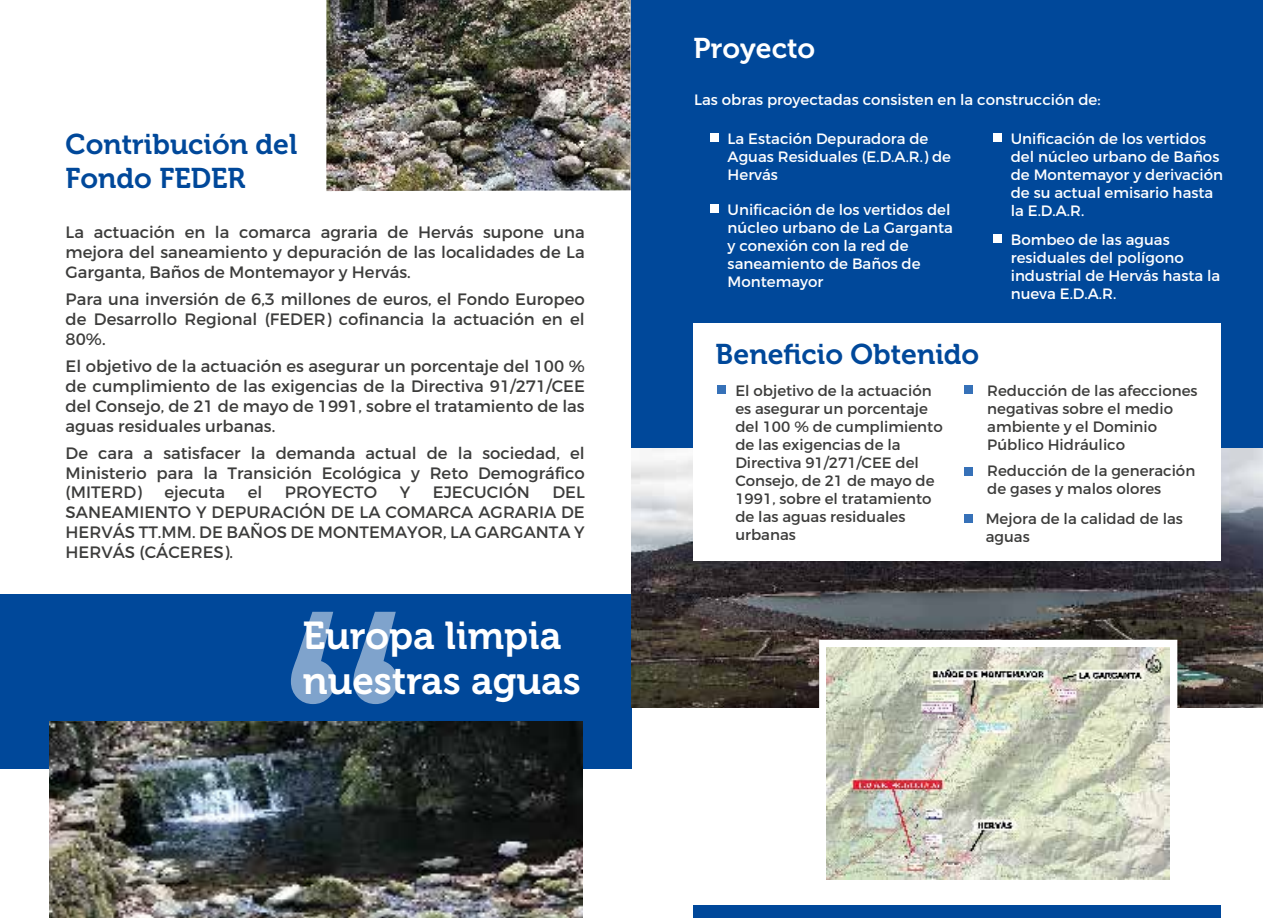
<style>
.page{position:relative;width:1263px;height:918px;background:#fff}
.page>*{position:absolute;margin:0;border:0;box-sizing:border-box;transform-origin:0 0}
.t1{font:38.7px/45.2px "Museo 700";color:#fff}
.t2{font:28.5px/34px "Museo 700";color:#00489a}
.t3{font:28.5px "Museo 700";color:#fff}
.t4{font:16.5px/19.8px "Montserrat";color:#3c3c3b;text-align:justify}
.t5{font:15px/18px "Montserrat";color:#fff}
.t6{font:15px/18px "Montserrat";color:#3c3c3b}
</style>
<div class="page">
<div style="left:631px;top:0;width:632px;height:459px;background:#00489a"></div>
<div style="left:0;top:595px;width:632px;height:174px;background:#00489a"></div>
<img style="left:631px;top:448px;width:632px;height:260px">
<div style="left:693px;top:906px;width:527px;height:12px;background:#00489a"></div>
<div style="left:693px;top:324px;width:527px;height:237px;background:#fff"></div>
<div style="left:965px;top:467px;width:8px;height:8px;background:#3671b8"></div>
<div style="left:965px;top:515px;width:8px;height:8px;background:#3671b8"></div>
<div style="left:718px;top:386px;width:8px;height:8px;background:#3671b8"></div>
<div style="left:965px;top:386px;width:8px;height:8px;background:#3671b8"></div>
<img style="left:326px;top:0;width:305px;height:191px">
<div style="left:710px;top:134px;width:8px;height:8px;background:#fff"></div>
<div style="left:993px;top:134px;width:8px;height:8px;background:#fff"></div>
<div style="left:710px;top:205px;width:8px;height:8px;background:#fff"></div>
<div style="left:993px;top:234px;width:8px;height:8px;background:#fff"></div>
<svg style="left:819px;top:640px;width:358px;height:240px"></svg>
<img style="left:49px;top:721px;width:533px;height:197px">
<svg style="left:291px;top:612px;width:106px;height:92px"></svg>
<img style="left:827px;top:647px;width:343px;height:232px">
<h2 class="t2" style="left:66px;top:128px;width:233px">Contribución del<br>Fondo FEDER</h2>
<p class="t4" style="left:66px;top:223px;width:521px">La actuación en la comarca agraria de Hervás supone una mejora del saneamiento y depuración de las localidades de La Garganta, Baños de Montemayor y Hervás.</p>
<p class="t4" style="left:66px;top:289px;width:521px">Para una inversión de 6,3 millones de euros, el Fondo Europeo de Desarrollo Regional (FEDER) cofinancia la actuación en el 80%.</p>
<p class="t4" style="left:66px;top:356px;width:521px">El objetivo de la actuación es asegurar un porcentaje del 100 % de cumplimiento de las exigencias de la Directiva 91/271/CEE del Consejo, de 21 de mayo de 1991, sobre el tratamiento de las aguas residuales urbanas.</p>
<p class="t4" style="left:66px;top:443px;width:521px">De cara a satisfacer la demanda actual de la sociedad, el Ministerio para la Transición Ecológica y Reto Demográfico (MITERD)</p>
<p class="t4" style="left:164px;top:483px;width:62px">ejecuta</p>
<p class="t4" style="left:248px;top:483px;width:16px">el</p>
<p class="t4" style="left:285px;top:483px;width:94px">PROYECTO</p>
<p class="t4" style="left:400px;top:483px;width:12px">Y</p>
<p class="t4" style="left:433px;top:483px;width:98px">EJECUCIÓN</p>
<p class="t4" style="left:66px;top:483px;width:521px;text-indent:487px">DEL SANEAMIENTO Y DEPURACIÓN DE LA COMARCA AGRARIA DE HERVÁS TT.MM. DE BAÑOS DE MONTEMAYOR, LA GARGANTA Y HERVÁS (CÁCERES).</p>
<h1 class="t1" style="left:303px;top:613px;width:280px">Europa limpia nuestras aguas</h1>
<h2 class="t3" style="left:693px;top:32px;width:123px">Proyecto</h2>
<p class="t5" style="left:694px;top:90px;width:408px">Las obras proyectadas consisten en la construcción de:</p>
<p class="t5" style="left:728px;top:130px;width:225px">La Estación Depuradora de<br>Aguas Residuales (E.D.A.R.) de<br>Hervás</p>
<p class="t5" style="left:1011px;top:130px;width:214px">Unificación de los vertidos del núcleo urbano de Baños de Montemayor y derivación de su actual emisario hasta</p>
<p class="t5" style="left:728px;top:201px;width:224px">Unificación de los vertidos del</p>
<p class="t5" style="left:1011px;top:202px;width:75px">la E.D.A.R.</p>
<p class="t5" style="left:728px;top:219px;width:227px">núcleo urbano de La Garganta y conexión con la red de saneamiento de Baños de<br>Montemayor</p>
<p class="t5" style="left:1011px;top:231px;width:211px">Bombeo de las aguas residuales del polígono industrial de Hervás hasta la nueva E.D.A.R.</p>
<h2 class="t2" style="left:716px;top:337px;width:265px">Beneficio Obtenido</h2>
<p class="t6" style="left:735px;top:382px;width:209px">El objetivo de la actuación es asegurar un porcentaje del 100 % de cumplimiento de las exigencias de la<br>Directiva 91/271/CEE del<br>Consejo, de 21 de mayo de<br>1991, sobre el tratamiento de las aguas residuales urbanas</p>
<p class="t6" style="left:987px;top:382px;width:212px">Reducción de las afecciones negativas sobre el medio ambiente y el Dominio<br>Público Hidráulico</p>
<p class="t6" style="left:987px;top:462px;width:209px">Reducción de la generación de gases y malos olores</p>
<p class="t6" style="left:986px;top:510px;width:199px">Mejora de la calidad de las aguas</p>
</div>
